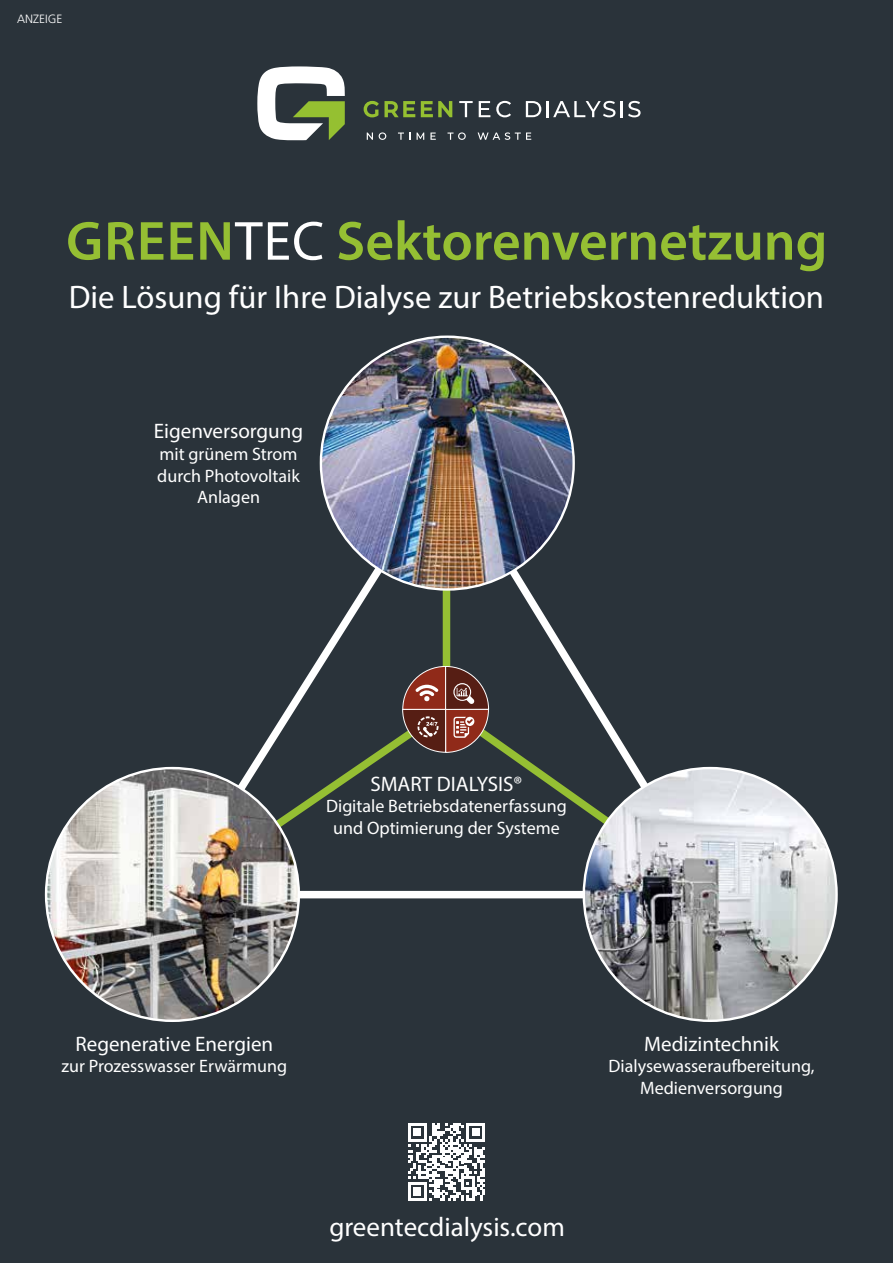
<style>
.page{position:relative;width:893px;height:1263px;background:#2a333a}
.page>*{position:absolute;margin:0;border:0;box-sizing:border-box;transform-origin:0 0}
.t1{font:600 55.5px "Myriad Pro";color:#95bf33}
.t2{font:32.7px "Myriad Pro";color:#fff}
.t3{font:27px "Myriad Pro";color:#fff}
.t4{font:21px "Myriad Pro";color:#fff}
.t5{font:18px/21.6px "Myriad Pro";color:#fff;text-align:center}
.t6{font:300 12px "Frutiger LT Std";color:#fff}
.s1{font-weight:400;color:#fff}
</style>
<div class="page">
<svg style="left:367px;top:133px;width:6px;height:7px"></svg>
<svg style="left:379px;top:132px;width:7px;height:8px"></svg>
<svg style="left:398px;top:133px;width:12px;height:7px"></svg>
<svg style="left:417px;top:133px;width:7px;height:7px"></svg>
<svg style="left:430px;top:133px;width:6px;height:7px"></svg>
<svg style="left:447px;top:132px;width:19px;height:8px"></svg>
<svg style="left:478px;top:132px;width:53px;height:8px"></svg>
<svg style="left:257px;top:66px;width:88px;height:75px"></svg>
<svg style="left:421px;top:101px;width:31px;height:16px"></svg>
<svg style="left:459px;top:101px;width:14px;height:16px"></svg>
<svg style="left:496px;top:101px;width:15px;height:16px"></svg>
<svg style="left:526px;top:101px;width:15px;height:16px"></svg>
<svg style="left:547px;top:101px;width:68px;height:16px"></svg>
<svg style="left:621px;top:101px;width:20px;height:16px"></svg>
<svg style="left:364px;top:101px;width:51px;height:16px"></svg>
<svg style="left:479px;top:101px;width:11px;height:16px"></svg>
<svg style="left:408px;top:1123px;width:77px;height:77px"></svg>
<svg style="left:168px;top:455px;width:268px;height:444px"></svg>
<svg style="left:436px;top:474px;width:279px;height:429px"></svg>
<img style="left:321px;top:337px;width:253px;height:252px;border-radius:126px">
<img style="left:46px;top:768px;width:253px;height:253px;border-radius:126px">
<img style="left:584px;top:768px;width:252px;height:253px;border-radius:126px">
<svg style="left:402px;top:666px;width:87px;height:87px"></svg>
<p class="t6" style="left:17px;top:12px;width:47px">ANZEIGE</p>
<h1 class="t1" style="left:66px;top:206px;width:763px">GREEN<span class="s1">TEC</span> Sektorenvernetzung</h1>
<h2 class="t2" style="left:69px;top:277px;width:757px">Die Lösung für Ihre Dialyse zur Betriebskostenreduktion</h2>
<p class="t4" style="left:154px;top:418px;width:151px">Eigenversorgung</p>
<p class="t5" style="left:157px;top:443px;width:144px">mit grünem Strom durch Photovoltaik<br>Anlagen</p>
<p class="t4" style="left:371px;top:770px;width:153px">SMART DIALYSIS®</p>
<p class="t5" style="left:326px;top:795px;width:242px">Digitale Betriebsdatenerfassung und Optimierung der Systeme</p>
<p class="t4" style="left:75px;top:1030px;width:199px">Regenerative Energien</p>
<p class="t5" style="left:61px;top:1055px;width:227px">zur Prozesswasser Erwärmung</p>
<p class="t4" style="left:644px;top:1030px;width:136px">Medizintechnik</p>
<p class="t5" style="left:609px;top:1055px;width:207px">Dialysewasseraufbereitung,<br>Medienversorgung</p>
<h3 class="t3" style="left:329px;top:1211px;width:237px">greentecdialysis.com</h3>
</div>
